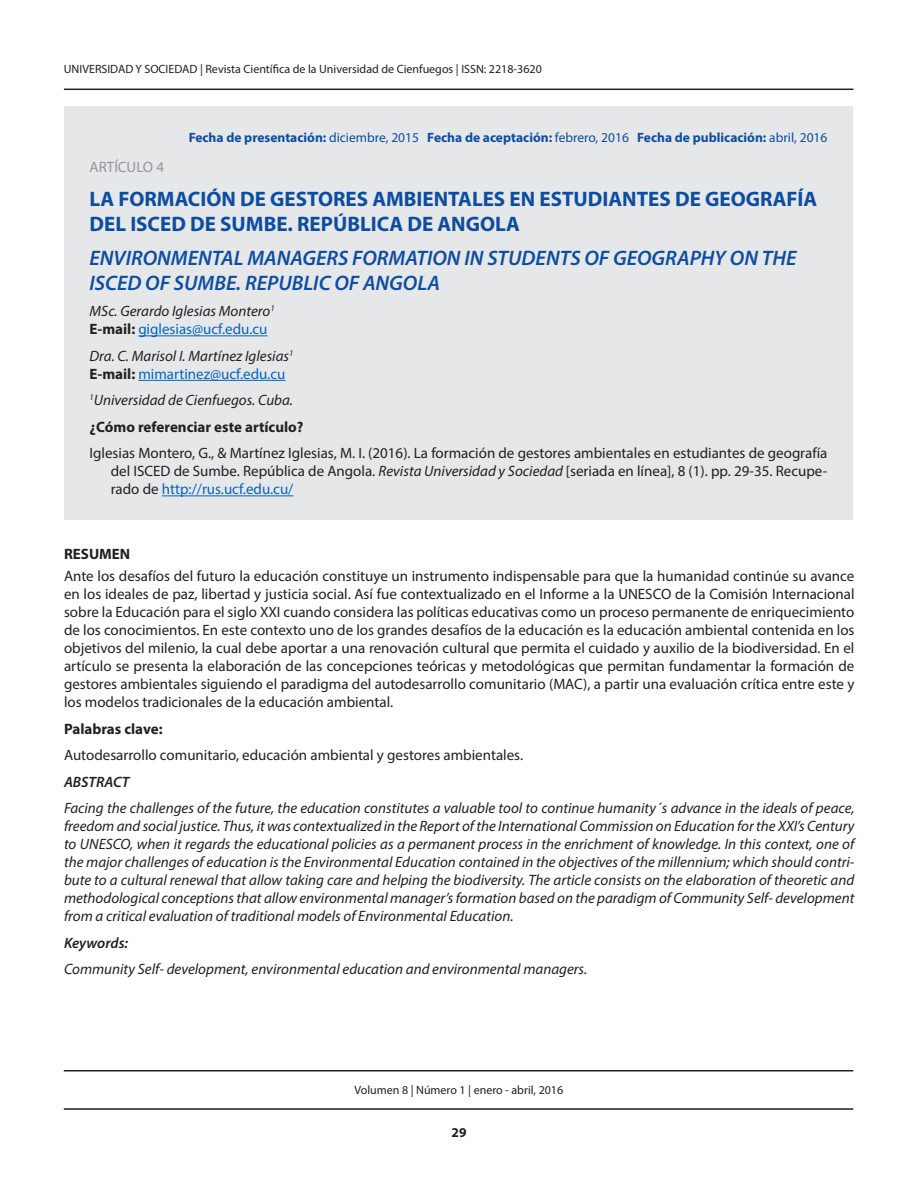
<style>
.page{position:relative;width:918px;height:1188px;background:#fff}
.page>*{position:absolute;margin:0;border:0;box-sizing:border-box;transform-origin:0 0}
.titulo{font:700 21px/25.2px "Myriad Pro";color:#0d4da1}
.Título_Itálica{font:italic 600 21px/25.2px "Myriad Pro";color:#0d4da1}
.texto{font:15px/18px "Myriad Pro";color:#231f20;text-align:justify}
.texto_italica{font:italic 15px/18px "Myriad Pro";color:#231f20;text-align:justify}
.texto_bibliografia{font:15px/18px "Myriad Pro";color:#231f20;text-align:justify}
.autor{font:italic 15px "Myriad Pro";color:#231f20}
.texto_italica-2{font:15px "Myriad Pro";color:#0563c1}
.texto-2{font:700 15px "Myriad Pro";color:#231f20}
.t1{font:15px "Myriad Pro";color:#939598}
.texto_italica-3{font:italic 600 15px "Myriad Pro";color:#231f20}
.texto_semibold_itali{font:italic 600 15px "Myriad Pro";color:#231f20}
.texto_bold{font:700 15px "Myriad Pro";color:#231f20}
.texto-3{font:700 13.5px "Myriad Pro";color:#0d4da1}
.t2{font:700 13.5px "Myriad Pro";color:#231f20}
.t3{font:12px "Myriad Pro";color:#231f20}
.s1{font-weight:400}
.s2{font-weight:700;color:#231f20}
.s3{font-style:italic}
.s4{color:#0563c1}
</style>
<div class="page">
<hr style="left:64px;top:89px;width:789px;height:1px;background:#231f20">
<hr style="left:64px;top:1108px;width:789px;height:2px;background:#231f20">
<hr style="left:64px;top:1070px;width:789px;height:1px;background:#231f20">
<div style="left:64px;top:106px;width:789px;height:414px;background:#e6e7e9"></div>
<hr style="left:138px;top:335px;width:130px;height:1px;background:#0563c1">
<hr style="left:138px;top:380px;width:147px;height:1px;background:#0563c1">
<hr style="left:162px;top:495px;width:131px;height:1px;background:#0563c1">
<p class="t3" style="left:64px;top:61px;width:479px">UNIVERSIDAD Y SOCIEDAD | Revista Científica de la Universidad de Cienfuegos | ISSN: 2218-3620</p>
<p class="texto-3" style="left:189px;top:129px;width:640px">Fecha de presentación: <span class="s1">diciembre, 2015</span> Fecha de aceptación: <span class="s1">febrero, 2016</span> Fecha de publicación: <span class="s1">abril, 2016</span></p>
<p class="t1" style="left:90px;top:158px;width:76px">ARTÍCULO 4</p>
<p class="titulo" style="left:90px;top:185px;width:729px">LA FORMACIÓN DE GESTORES AMBIENTALES EN ESTUDIANTES DE GEOGRAFÍA<br>DEL ISCED DE SUMBE. REPÚBLICA DE ANGOLA</p>
<p class="Título_Itálica" style="left:90px;top:244px;width:708px">ENVIRONMENTAL MANAGERS FORMATION IN STUDENTS OF GEOGRAPHY ON THE<br>ISCED OF SUMBE. REPUBLIC OF ANGOLA</p>
<p class="autor" style="left:90px;top:302px;width:187px">MSc. Gerardo Iglesias Montero<sup>1</sup></p>
<p class="texto_italica-2" style="left:90px;top:320px;width:179px"><span class="s2">E-mail:</span> giglesias@ucf.edu.cu</p>
<p class="autor" style="left:90px;top:347px;width:205px">Dra. C. Marisol I. Martínez Iglesias<sup>1</sup></p>
<p class="texto_italica-2" style="left:90px;top:365px;width:197px"><span class="s2">E-mail:</span> mimartinez@ucf.edu.cu</p>
<p class="texto_italica" style="left:90px;top:391px;width:205px"><sup>1</sup>Universidad de Cienfuegos. Cuba.</p>
<p class="texto-2" style="left:90px;top:417px;width:216px">¿Cómo referenciar este artículo?</p>
<p class="texto_bibliografia" style="left:111px;top:444px;width:718px;text-indent:-21px">Iglesias Montero, G., &amp; Martínez Iglesias, M. I. (2016). La formación de gestores ambientales en estudiantes de geografía del ISCED de Sumbe. República de Angola. <span class="s3">Revista Universidad y Sociedad</span> [seriada en línea], 8 (1). pp. 29-35. Recupe&shy;rado de <span class="s4">http://rus.ucf.edu.cu/</span></p>
<p class="texto_bold" style="left:64px;top:544px;width:68px">RESUMEN</p>
<p class="texto" style="left:64px;top:567px;width:792px">Ante los desafíos del futuro la educación constituye un instrumento indispensable para que la humanidad continúe su avance en los ideales de paz, libertad y justicia social. Así fue contextualizado en el Informe a la UNESCO de la Comisión Internacional sobre la Educación para el siglo XXI cuando considera las políticas educativas como un proceso permanente de enriquecimiento de los conocimientos. En este contexto uno de los grandes desafíos de la educación es la educación ambiental contenida en los objetivos del milenio, la cual debe aportar a una renovación cultural que permita el cuidado y auxilio de la biodiversidad. En el artículo se presenta la elaboración de las concepciones teóricas y metodológicas que permitan fundamentar la formación de gestores ambientales siguiendo el paradigma del autodesarrollo comunitario (MAC), a partir una evaluación crítica entre este y los modelos tradicionales de la educación ambiental.</p>
<p class="texto-2" style="left:64px;top:719px;width:100px">Palabras clave:</p>
<p class="texto" style="left:64px;top:746px;width:461px">Autodesarrollo comunitario, educación ambiental y gestores ambientales.</p>
<p class="texto_semibold_itali" style="left:64px;top:772px;width:67px">ABSTRACT</p>
<p class="texto_italica" style="left:64px;top:799px;width:792px">Facing the challenges of the future, the education constitutes a valuable tool to continue humanity´s advance in the ideals of peace, freedom and social justice. Thus, it was contextualized in the Report of the International Commission on Education for the XXI’s Century to UNESCO, when it regards the educational policies as a permanent process in the enrichment of knowledge. In this context, one of the major challenges of education is the Environmental Education contained in the objectives of the millennium; which should contri&shy;bute to a cultural renewal that allow taking care and helping the biodiversity. The article consists on the elaboration of theoretic and methodological conceptions that allow environmental manager’s formation based on the paradigm of Community Self- development from a critical evaluation of traditional models of Environmental Education.</p>
<p class="texto_italica-3" style="left:64px;top:933px;width:66px">Keywords:</p>
<p class="texto_italica" style="left:64px;top:960px;width:525px">Community Self- development, environmental education and environmental managers.</p>
<p class="t3" style="left:354px;top:1083px;width:210px">Volumen 8 | Número 1 | enero - abril, 2016</p>
<p class="t2" style="left:452px;top:1124px;width:16px">29</p>
</div>
